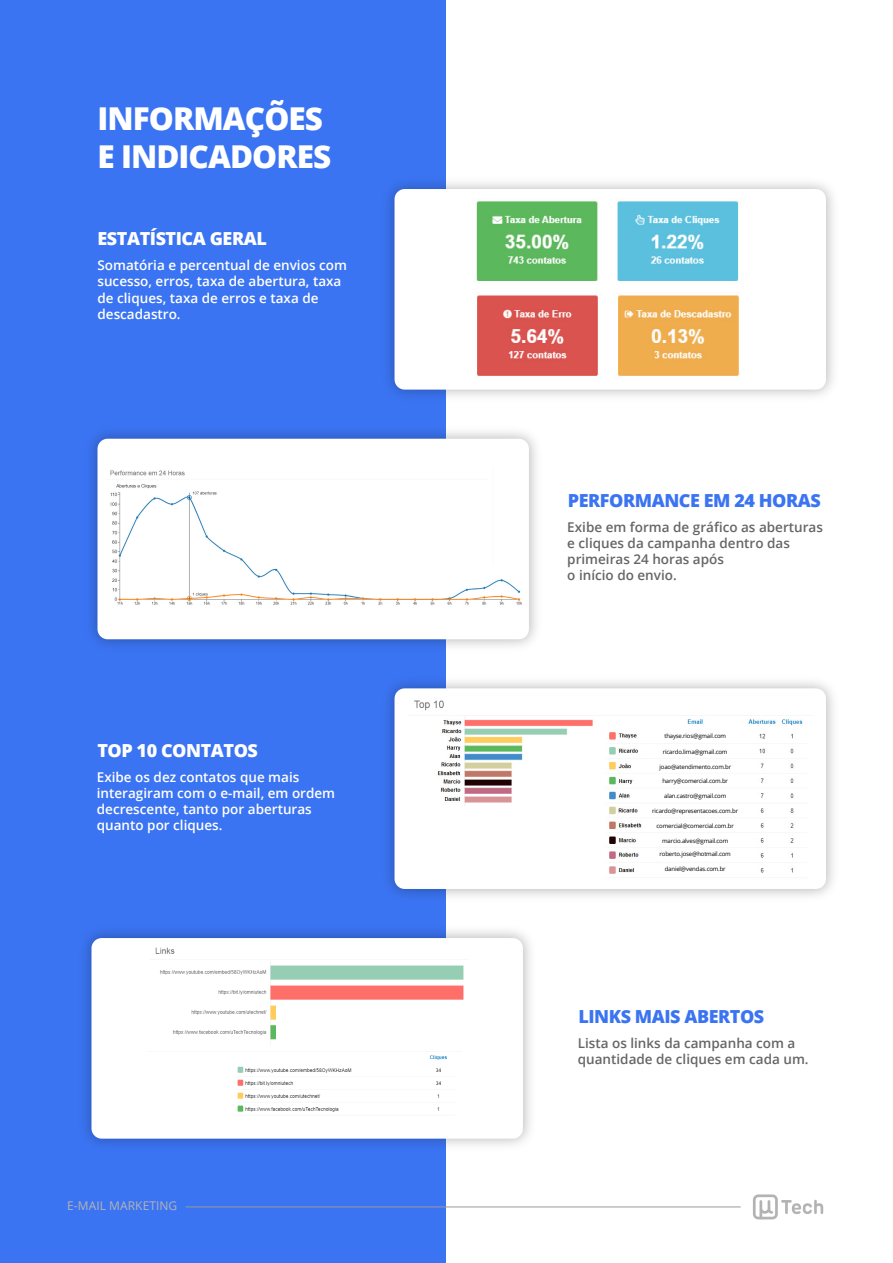
<style>
.page{position:relative;width:893px;height:1263px;background:#fff}
.page>*{position:absolute;margin:0;border:0;box-sizing:border-box;transform-origin:0 0}
.t1{font:800 31.5px/37.8px "Open Sans";letter-spacing:-.03em;color:#fff}
.t2{font:800 18px "Open Sans";letter-spacing:-.025em;color:#3b74f2}
.t3{font:800 18px "Open Sans";letter-spacing:-.025em;color:#fff}
.t4{font:600 13.5px/16.2px "Open Sans";color:#fff}
.t5{font:600 13.5px/16.2px "Open Sans";color:#666}
.t6{font:12px "Open Sans";letter-spacing:.005em;color:#b3b3b3}
.t7{font:6px "Open Sans";letter-spacing:-.025em;color:#000}
</style>
<div class="page">
<div style="left:0;top:0;width:446px;height:1263px;background:#3b74f2"></div>
<img style="left:85px;top:931px;width:445px;height:214px">
<div style="left:91px;top:938px;width:432px;height:201px;background:#fff;border-radius:10px"></div>
<img style="left:388px;top:183px;width:445px;height:213px">
<div style="left:394px;top:189px;width:432px;height:201px;background:#fff;border-radius:10px"></div>
<img style="left:476px;top:201px;width:263px;height:80px">
<img style="left:477px;top:295px;width:262px;height:81px">
<img style="left:91px;top:432px;width:445px;height:214px">
<div style="left:97px;top:439px;width:432px;height:200px;background:#fff;border-radius:10px"></div>
<img style="left:110px;top:470px;width:412px;height:135px">
<img style="left:388px;top:682px;width:445px;height:214px">
<div style="left:394px;top:688px;width:432px;height:201px;background:#fff;border-radius:10px"></div>
<img style="left:414px;top:700px;width:389px;height:174px">
<img style="left:155px;top:947px;width:309px;height:165px">
<div style="left:147px;top:1055px;width:73px;height:52px;background:#fff"></div>
<svg style="left:753px;top:1194px;width:70px;height:25px"></svg>
<hr style="left:186px;top:1206px;width:555px;height:1px;background:#999">
<div style="left:652px;top:734px;width:84px;height:8px;background:#fff"></div>
<div style="left:648px;top:747px;width:94px;height:9px;background:#fff"></div>
<div style="left:650px;top:762px;width:94px;height:9px;background:#fff"></div>
<div style="left:652px;top:777px;width:95px;height:9px;background:#fff"></div>
<div style="left:651px;top:792px;width:95px;height:9px;background:#fff"></div>
<div style="left:646px;top:807px;width:95px;height:9px;background:#fff"></div>
<div style="left:648px;top:822px;width:94px;height:9px;background:#fff"></div>
<div style="left:650px;top:837px;width:94px;height:9px;background:#fff"></div>
<div style="left:650px;top:852px;width:94px;height:9px;background:#fff"></div>
<div style="left:648px;top:867px;width:94px;height:9px;background:#fff"></div>
<h1 class="t1" style="left:97px;top:98px;width:235px">INFORMAÇÕES<br>E INDICADORES</h1>
<h2 class="t3" style="left:97px;top:225px;width:171px">ESTATÍSTICA GERAL</h2>
<h3 class="t4" style="left:98px;top:257px;width:251px">Somatória e percentual de envios com sucesso, erros, taxa de abertura, taxa de cliques, taxa de erros e taxa de descadastro.</h3>
<h2 class="t3" style="left:97px;top:736px;width:162px">TOP 10 CONTATOS</h2>
<h3 class="t4" style="left:97px;top:768px;width:240px">Exibe os dez contatos que mais interagiram com o e-mail, em ordem decrescente, tanto por aberturas quanto por cliques.</h3>
<h3 class="t6" style="left:67px;top:1198px;width:112px">E-MAIL MARKETING</h3>
<h2 class="t2" style="left:568px;top:487px;width:255px">PERFORMANCE EM 24 HORAS</h2>
<h3 class="t5" style="left:567px;top:519px;width:257px">Exibe em forma de gráfico as aberturas e cliques da campanha dentro das primeiras 24 horas após<br>o início do envio.</h3>
<p class="t7" style="left:664px;top:731px;width:63px">thayse.rios@gmail.com</p>
<p class="t7" style="left:663px;top:748px;width:66px">ricardo.lima@gmail.com</p>
<p class="t7" style="left:660px;top:763px;width:73px">joao@atendimento.com.br</p>
<p class="t7" style="left:662px;top:776px;width:67px">harry@comercial.com.br</p>
<p class="t7" style="left:664px;top:791px;width:64px">alan.castro@gmail.com</p>
<p class="t7" style="left:652px;top:806px;width:87px">ricardo@representacoes.com.br</p>
<p class="t7" style="left:657px;top:821px;width:79px">comercial@comercial.com.br</p>
<p class="t7" style="left:662px;top:836px;width:68px">marcio.alves@gmail.com</p>
<p class="t7" style="left:660px;top:850px;width:73px">roberto.jose@hotmail.com</p>
<p class="t7" style="left:665px;top:865px;width:62px">daniel@vendas.com.br</p>
<h2 class="t2" style="left:578px;top:1003px;width:187px">LINKS MAIS ABERTOS</h2>
<h3 class="t5" style="left:578px;top:1034px;width:232px">Lista os links da campanha com a quantidade de cliques em cada um.</h3>
</div>
